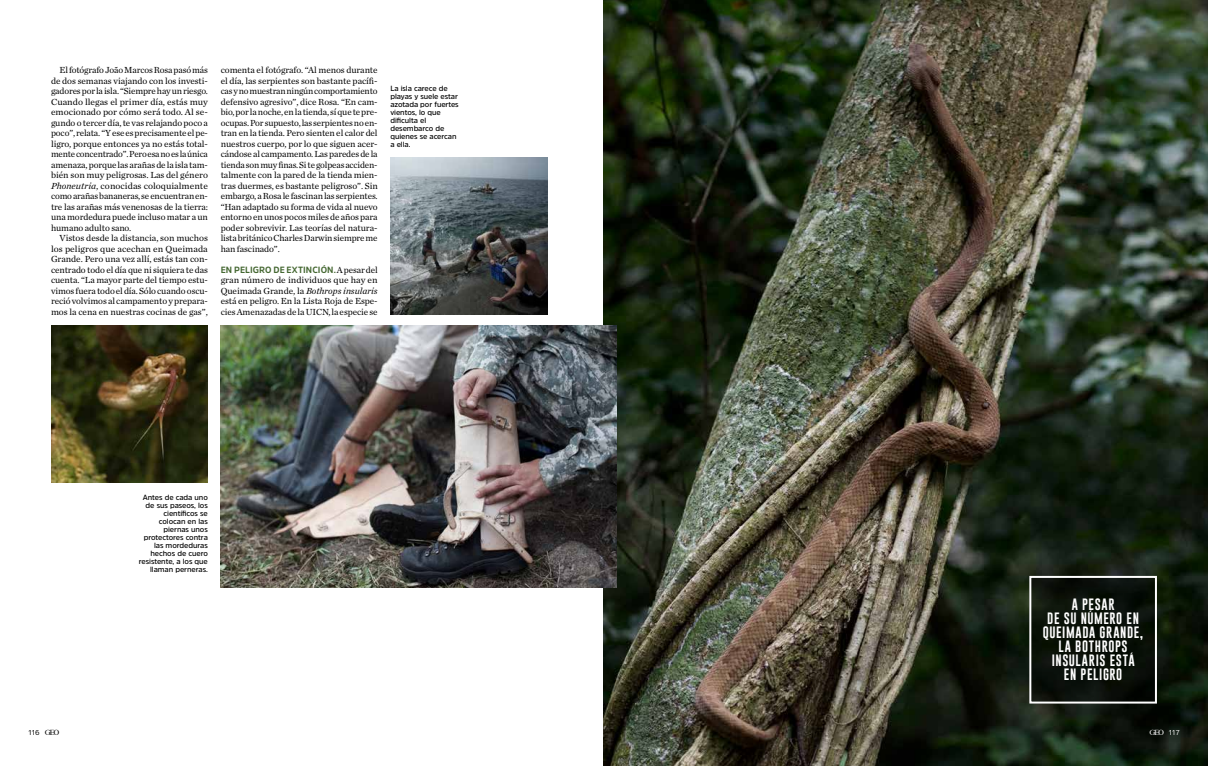
<style>
.page{position:relative;width:1208px;height:766px;background:#fff}
.page>*{position:absolute;margin:0;border:0;box-sizing:border-box;transform-origin:0 0}
.t1{font:12px/14px "Gobold";letter-spacing:.05em;color:#fff;text-align:center}
.t2{font:9.2px/10.5px "Chronicle Text G1";letter-spacing:-.01em;color:#000;text-align:justify}
.t3{font:700 9px "Amsi Pro";letter-spacing:.01em;color:#456832}
.t4{font:600 7.5px/8px "Amsi Pro";letter-spacing:-.01em;color:#000;text-align:right}
.t5{font:7px "Amsi Pro";color:#000}
.t6{font:7px "Amsi Pro";color:#fff}
.s1{font-style:italic}
.s2{font-family:"Chronicle Text G1";font-weight:400;font-size:9.2px;color:#000}
.s3{font-family:"GEO Logo Neu";font-size:6.8px}
</style>
<div class="page">
<img style="left:604px;top:0;width:604px;height:765px">
<img style="left:51px;top:325px;width:157px;height:157px">
<img style="left:221px;top:325px;width:396px;height:262px">
<img style="left:390px;top:157px;width:157px;height:157px">
<div style="left:1029px;top:575px;width:128px;height:128px;background:#090f08"></div>
<div style="left:1029px;top:575px;width:128px;height:128px;border:2px solid #fff"></div>
<p class="t2" style="left:51px;top:64px;width:158px;text-indent:9px">El fotógrafo João Marcos Rosa pasó más de dos semanas viajando con los investi&shy;gadores por la isla. “Siempre hay un riesgo.<br>Cuando llegas el primer día, estás muy emocionado por cómo será todo. Al se&shy;gundo o tercer día, te vas relajando poco a poco”, relata. “Y ese es precisamente el pe&shy;ligro, porque entonces ya no estás total&shy;mente concentrado”. Pero esa no es la única amenaza, porque las arañas de la isla tam&shy;bién son muy peligrosas. Las del género <span class="s1">Phoneutria</span>, conocidas coloquialmente como arañas bananeras, se encuentran en&shy;tre las arañas más venenosas de la tierra: una mordedura puede incluso matar a un humano adulto sano.</p>
<p class="t2" style="left:51px;top:232px;width:158px;text-indent:9px">Vistos desde la distancia, son muchos los peligros que acechan en Queimada Grande. Pero una vez allí, estás tan con&shy;centrado todo el día que ni siquiera te das cuenta. “La mayor parte del tiempo estu&shy;vimos fuera todo el día. Sólo cuando oscu&shy;reció volvimos al campamento y prepara&shy;mos la cena en nuestras cocinas de gas”,</p>
<p class="t2" style="left:221px;top:64px;width:158px">comenta el fotógrafo. “Al menos durante el día, las serpientes son bastante pacífi&shy;cas y no muestran ningún comportamiento defensivo agresivo”, dice Rosa. “En cam&shy;bio, por la noche, en la tienda, sí que te pre&shy;ocupas. Por supuesto, las serpientes no en&shy;tran en la tienda. Pero sienten el calor del nuestros cuerpo, por lo que siguen acer&shy;cándose al campamento. Las paredes de la tienda son muy finas. Si te golpeas acciden&shy;talmente con la pared de la tienda mien&shy;tras duermes, es bastante peligroso”. Sin embargo, a Rosa le fascinan las serpientes. “Han adaptado su forma de vida al nuevo entorno en unos pocos miles de años para poder sobrevivir. Las teorías del natura&shy;lista británico Charles Darwin siempre me han fascinado”.</p>
<p class="t3" style="left:221px;top:263px;width:158px">EN PELIGRO DE EXTINCIÓN. <span class="s2">A pesar del</span></p>
<p class="t2" style="left:221px;top:274px;width:158px">gran número de individuos que hay en Queimada Grande, la <span class="s1">Bothrops insularis </span>está en peligro. En la Lista Roja de Espe&shy;cies Amenazadas de la UICN, la especie se</p>
<p class="t4" style="left:390px;top:84px;width:70px;text-align:left">La isla carece de playas y suele estar azotada por fuertes vientos, lo que dificulta el desembarco de quienes se acercan a ella.</p>
<p class="t5" style="left:28px;top:727px;width:32px">116 <span class="s3">G</span></p>
<p class="t4" style="left:139px;top:493px;width:71px">Antes de cada uno de sus paseos, los científicos se colocan en las piernas unos protectores contra las mordeduras hechos de cuero resistente, a los que llaman perneras.</p>
<h1 class="t1" style="left:1042px;top:597px;width:102px">A PESAR<br>DE SU NÚMERO EN<br>QUEIMADA GRANDE,<br>LA BOTHROPS<br>INSULARIS ESTÁ<br>EN PELIGRO</h1>
<p class="t6" style="left:1149px;top:727px;width:31px"><span class="s3">G</span> 117</p>
</div>
